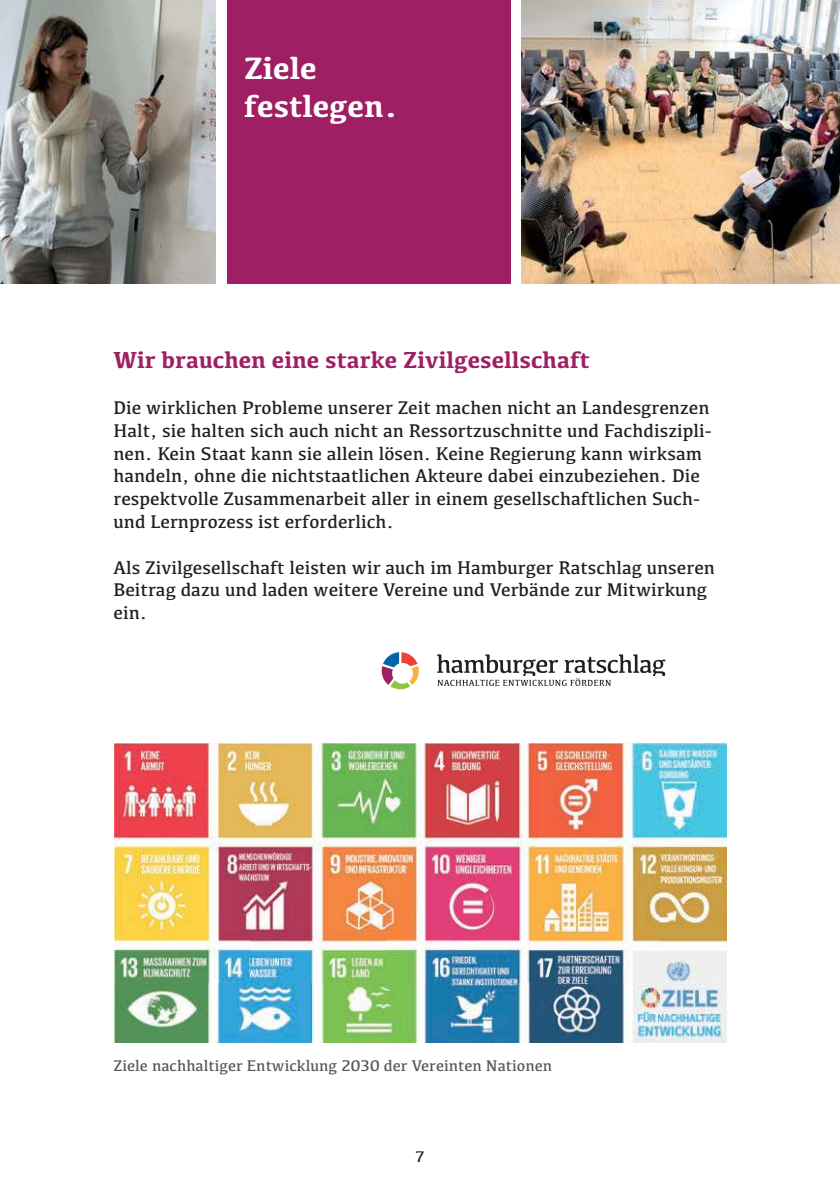
<style>
.page{position:relative;width:840px;height:1191px;background:#fff}
.page>*{position:absolute;margin:0;border:0;box-sizing:border-box;transform-origin:0 0}
.t1{font:700 32px/38.4px "Kefa";color:#fff}
.t2{font:700 24px "Kefa";color:#9e1f63}
.t3{font:19px/22.8px "Kefa";color:#231f20}
.t4{font:16px "Kefa";color:#58595b}
.t5{font:16px "Kefa";color:#231f20}
</style>
<div class="page">
<div style="left:227px;top:0;width:283px;height:283px;background:#9e1f63"></div>
<img style="left:521px;top:0;width:318px;height:284px">
<img style="left:0;top:0;width:215px;height:283px">
<img style="left:115px;top:744px;width:611px;height:299px">
<svg style="left:381px;top:652px;width:38px;height:38px"></svg>
<svg style="left:437px;top:654px;width:228px;height:32px"></svg>
<h1 class="t1" style="left:244px;top:51px;width:156px">Ziele festlegen.</h1>
<p class="t2" style="left:113px;top:350px;width:477px">Wir brauchen eine starke Zivilgesellschaft</p>
<p class="t3" style="left:113px;top:397px;width:599px">Die wirklichen Probleme unserer Zeit machen nicht an Landesgrenzen Halt, sie halten sich auch nicht an Ressortzuschnitte und Fachdiszipli&shy;nen. Kein Staat kann sie allein lösen. Keine Regierung kann wirksam handeln, ohne die nichtstaatlichen Akteure dabei einzubeziehen. Die respektvolle Zusammenarbeit aller in einem gesellschaftlichen Such&shy;und Lernprozess ist erforderlich.</p>
<p class="t3" style="left:113px;top:556px;width:602px">Als Zivilgesellschaft leisten wir auch im Hamburger Ratschlag unseren<br>Beitrag dazu und laden weitere Vereine und Verbände zur Mitwirkung ein.</p>
<p class="t4" style="left:113px;top:1057px;width:440px">Ziele nachhaltiger Entwicklung 2030 der Vereinten Nationen</p>
<p class="t5" style="left:415px;top:1149px;width:11px">7</p>
</div>
